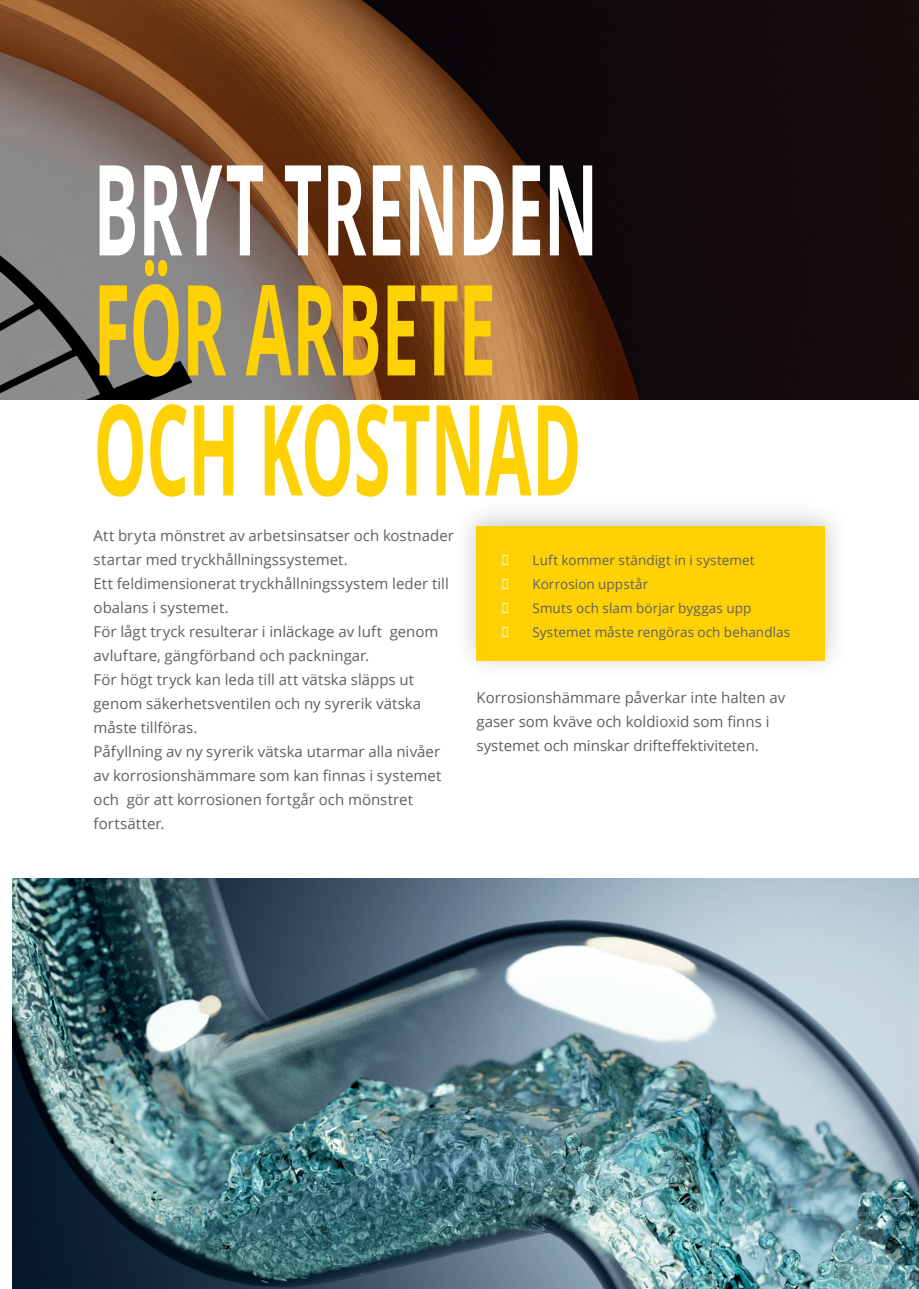
<style>
.page{position:relative;width:919px;height:1289px;background:#fff}
.page>*{position:absolute;margin:0;border:0;box-sizing:border-box;transform-origin:0 0}
.t1{font:700 126px/120px "Open Sans";color:#fed105;scale:.53 1}
.t2{font:700 126px "Open Sans";color:#fff;scale:.53 1}
.t3{font:15px/24px "Open Sans";color:#5f5f62}
.t4{font:13.5px "Open Sans";letter-spacing:.005em;color:#5f5f62}
.s1{color:#fff}
</style>
<div class="page">
<img style="left:13px;top:878px;width:905px;height:410px">
<div style="left:452px;top:498px;width:397px;height:182px;background:#231f20;opacity:.25"></div>
<div style="left:476px;top:526px;width:349px;height:134px;background:#fed105"></div>
<img style="left:0;top:0;width:918px;height:400px">
<h1 class="t2" style="left:94px;top:121px;width:953px">BRYT TRENDEN</h1>
<h1 class="t1" style="left:94px;top:266px;width:922px">FÖR ARBETE<br>OCH KOSTNAD</h1>
<p class="t3" style="left:94px;top:523px;width:362px">Att bryta mönstret av arbetsinsatser och kostnader startar med tryckhållningssystemet.<br>Ett feldimensionerat tryckhållningssystem leder till obalans i systemet.<br>För lågt tryck resulterar i inläckage av luft genom avluftare, gängförband och packningar.<br>För högt tryck kan leda till att vätska släpps ut genom säkerhetsventilen och ny syrerik vätska måste tillföras.<br>Påfyllning av ny syrerik vätska utarmar alla nivåer av korrosionshämmare som kan finnas i systemet och gör att korrosionen fortgår och mönstret fortsätter.</p>
<p class="t4" style="left:501px;top:551px;width:255px"><span class="s1">●</span> Luft kommer ständigt in i systemet</p>
<p class="t4" style="left:501px;top:575px;width:149px"><span class="s1">●</span> Korrosion uppstår</p>
<p class="t4" style="left:501px;top:599px;width:252px"><span class="s1">●</span> Smuts och slam börjar byggas upp</p>
<p class="t4" style="left:501px;top:623px;width:290px"><span class="s1">●</span> Systemet måste rengöras och behandlas</p>
<p class="t3" style="left:476px;top:685px;width:310px">Korrosionshämmare påverkar inte halten av gaser som kväve och koldioxid som finns i systemet och minskar drifteffektiviteten.</p>
</div>
